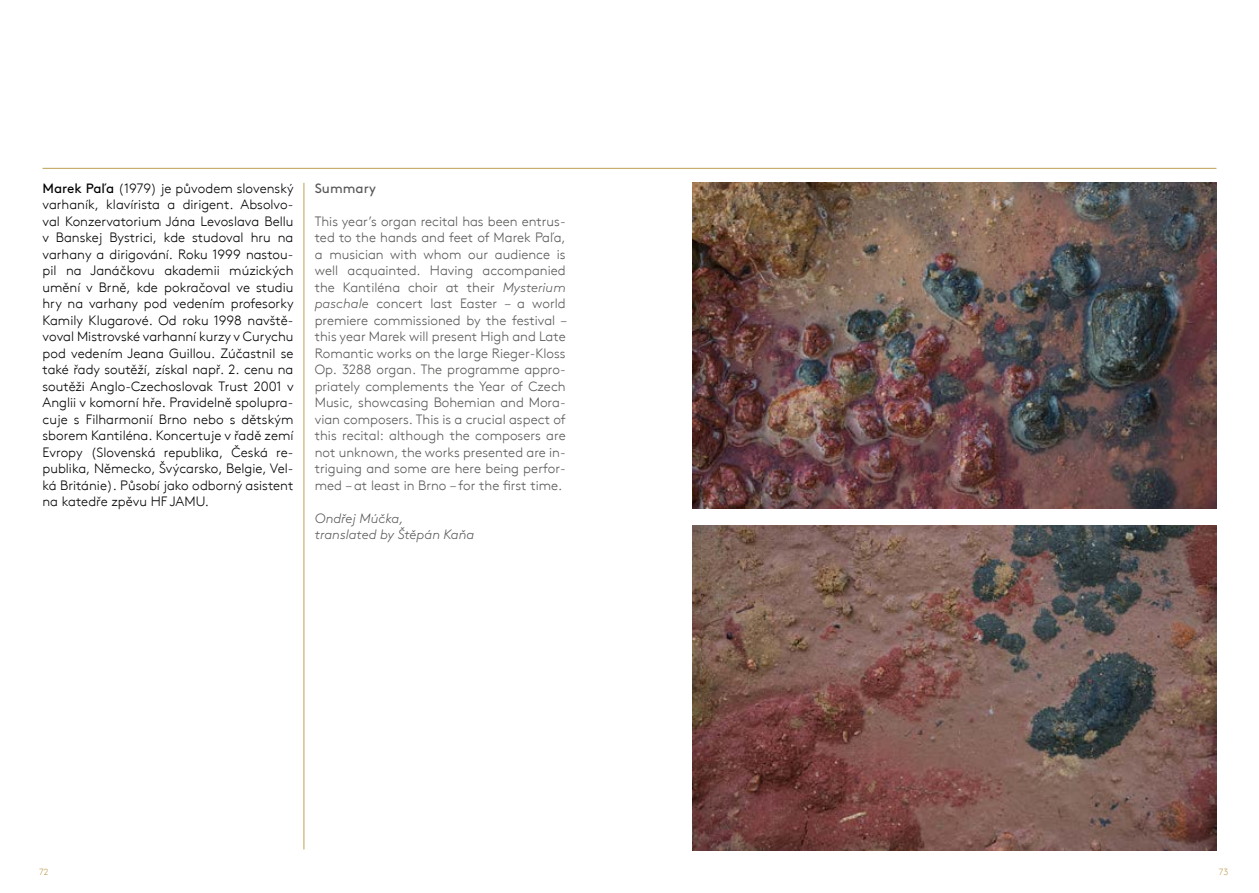
<style>
.page{position:relative;width:1259px;height:893px;background:#fff}
.page>*{position:absolute;margin:0;border:0;box-sizing:border-box;transform-origin:0 0}
.t1{font:300 13.5px/16.5px "Brown";color:#000;text-align:justify}
.t2{font:300 13.5px/16.5px "Brown";color:#575756;text-align:justify}
.t3{font:italic 300 13.5px/16.5px "Brown";color:#575756}
.t4{font:13.5px "Brown";color:#575756}
.t5{font:300 9px "Brown";color:#be9f56}
.s1{font-weight:400}
.s2{font-style:italic}
</style>
<div class="page">
<hr style="left:43px;top:168px;width:1173px;height:1px;background:#be9f56">
<hr style="left:304px;top:183px;width:1px;height:666px;background:#be9f56">
<img style="left:693px;top:183px;width:523px;height:325px">
<img style="left:693px;top:525px;width:523px;height:325px">
<p class="t1" style="left:43px;top:179px;width:253px"><span class="s1">Marek Paľa</span> (1979) je původem slovenský varhaník, klavírista a dirigent. Absolvo&shy;val Konzervatorium Jána Levoslava Bellu v Banskej Bystrici, kde studoval hru na varhany a dirigování. Roku 1999 nastou&shy;pil na Janáčkovu akademii múzických umění v Brně, kde pokračoval ve studiu hry na varhany pod vedením profesorky Kamily Klugarové. Od roku 1998 navště&shy;voval Mistrovské varhanní kurzy v Curychu pod vedením Jeana Guillou. Zúčastnil se také řady soutěží, získal např. 2. cenu na soutěži Anglo-Czechoslovak Trust 2001 v Anglii v komorní hře. Pravidelně spolupra&shy;cuje s Filharmonií Brno nebo s dětským sborem Kantiléna. Koncertuje v řadě zemí Evropy (Slovenská republika, Česká re&shy;publika, Německo, Švýcarsko, Belgie, Vel&shy;ká Británie). Působí jako odborný asistent na katedře zpěvu HF JAMU.</p>
<p class="t4" style="left:315px;top:178px;width:63px">Summary</p>
<p class="t2" style="left:315px;top:212px;width:254px">This year’s organ recital has been entrus&shy;ted to the hands and feet of Marek Paľa, a musician with whom our audience is well acquainted. Having accompanied the Kantiléna choir at their <span class="s2">Mysterium paschale</span> concert last Easter – a world premiere commissioned by the festival – this year Marek will present High and Late Romantic works on the large Rieger-Kloss Op. 3288 organ. The programme appro&shy;priately complements the Year of Czech Music, showcasing Bohemian and Mora&shy;vian composers. This is a crucial aspect of this recital: although the composers are not unknown, the works presented are in&shy;triguing and some are here being perfor&shy;med – at least in Brno – for the first time.</p>
<p class="t3" style="left:315px;top:509px;width:161px">Ondřej Múčka,<br>translated by Štěpán Kaňa</p>
<p class="t5" style="left:39px;top:865px;width:11px">72</p>
<p class="t5" style="left:1219px;top:865px;width:11px">73</p>
</div>
